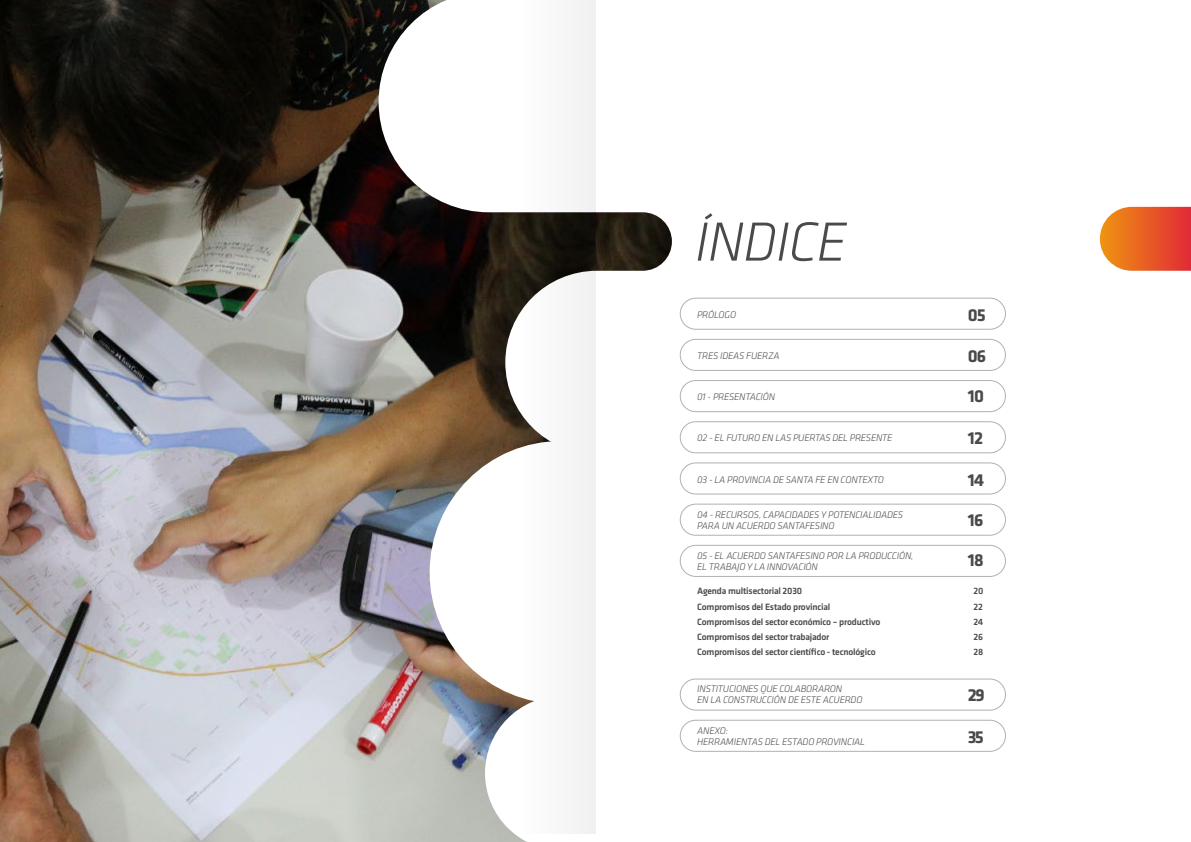
<style>
.page{position:relative;width:1191px;height:842px;background:#fff}
.page>*{position:absolute;margin:0;border:0;box-sizing:border-box;transform-origin:0 0}
.t1{font:italic 300 57.1px "Klavika";letter-spacing:-.02em;color:#4a4a49}
.t2{font:700 18px "Klavika";letter-spacing:-.04em;color:#4a4a49}
.t3{font:italic 300 10px/11.2px "Klavika";letter-spacing:-.02em;color:#4a4a49}
.t4{font:500 9.5px/15.2px "Klavika";letter-spacing:-.02em;color:#4a4a49;text-align:justify}
</style>
<div class="page">
<img style="left:0;top:0;width:519px;height:842px">
<svg style="left:378px;top:0;width:141px;height:212px"></svg>
<svg style="left:505px;top:271px;width:231px;height:170px"></svg>
<svg style="left:485px;top:704px;width:195px;height:138px"></svg>
<svg style="left:429px;top:441px;width:332px;height:263px"></svg>
<img style="left:596px;top:212px;width:76px;height:59px">
<svg style="left:1099px;top:207px;width:91px;height:64px;background:#e96a37"></svg>
<div style="left:680px;top:504px;width:325px;height:31px;border:1px solid #b1b1b1;border-radius:16px"></div>
<div style="left:680px;top:545px;width:325px;height:32px;border:1px solid #b1b1b1;border-radius:16px"></div>
<div style="left:680px;top:679px;width:325px;height:31px;border:1px solid #b1b1b1;border-radius:16px"></div>
<div style="left:680px;top:720px;width:325px;height:32px;border:1px solid #b1b1b1;border-radius:16px"></div>
<div style="left:680px;top:463px;width:325px;height:31px;border:1px solid #b1b1b1;border-radius:16px"></div>
<div style="left:680px;top:421px;width:325px;height:32px;border:1px solid #b1b1b1;border-radius:16px"></div>
<div style="left:680px;top:380px;width:325px;height:32px;border:1px solid #b1b1b1;border-radius:16px"></div>
<div style="left:680px;top:339px;width:325px;height:32px;border:1px solid #b1b1b1;border-radius:16px"></div>
<div style="left:680px;top:298px;width:325px;height:31px;border:1px solid #b1b1b1;border-radius:16px"></div>
<svg style="left:519px;top:0;width:77px;height:834px"></svg>
<h1 class="t1" style="left:695px;top:211px;width:153px">ÍNDICE</h1>
<p class="t3" style="left:697px;top:309px;width:40px">PRÓLOGO</p>
<h2 class="t2" style="left:967px;top:305px;width:20px">05</h2>
<p class="t3" style="left:697px;top:350px;width:84px">TRES IDEAS FUERZA</p>
<p class="t3" style="left:697px;top:391px;width:79px">01 - PRESENTACIÓN</p>
<p class="t3" style="left:697px;top:432px;width:197px">02 - EL FUTURO EN LAS PUERTAS DEL PRESENTE</p>
<p class="t3" style="left:697px;top:474px;width:188px">03 - LA PROVINCIA DE SANTA FE EN CONTEXTO</p>
<p class="t3" style="left:697px;top:509px;width:207px">04 - RECURSOS, CAPACIDADES Y POTENCIALIDADES<br>PARA UN ACUERDO SANTAFESINO</p>
<p class="t3" style="left:697px;top:550px;width:218px">05 - EL ACUERDO SANTAFESINO POR LA PRODUCCIÓN,<br>EL TRABAJO Y LA INNOVACIÓN</p>
<p class="t4" style="left:697px;top:584px;width:184px;text-align:left">Agenda multisectorial 2030<br>Compromisos del Estado provincial Compromisos del sector económico – productivo Compromisos del sector trabajador Compromisos del sector científico - tecnológico</p>
<p class="t3" style="left:697px;top:683px;width:167px">INSTITUCIONES QUE COLABORARON<br>EN LA CONSTRUCCIÓN DE ESTE ACUERDO</p>
<p class="t3" style="left:697px;top:725px;width:169px">ANEXO:<br>HERRAMIENTAS DEL ESTADO PROVINCIAL</p>
<h2 class="t2" style="left:967px;top:346px;width:20px">06</h2>
<h2 class="t2" style="left:967px;top:386px;width:18px">10</h2>
<h2 class="t2" style="left:967px;top:428px;width:17px">12</h2>
<h2 class="t2" style="left:967px;top:470px;width:18px">14</h2>
<h2 class="t2" style="left:967px;top:510px;width:17px">16</h2>
<h2 class="t2" style="left:967px;top:550px;width:17px">18</h2>
<p class="t4" style="left:973px;top:584px;width:11px">20<br>22<br>24<br>26<br>28</p>
<h2 class="t2" style="left:967px;top:685px;width:18px">29</h2>
<h2 class="t2" style="left:967px;top:727px;width:18px">35</h2>
</div>
